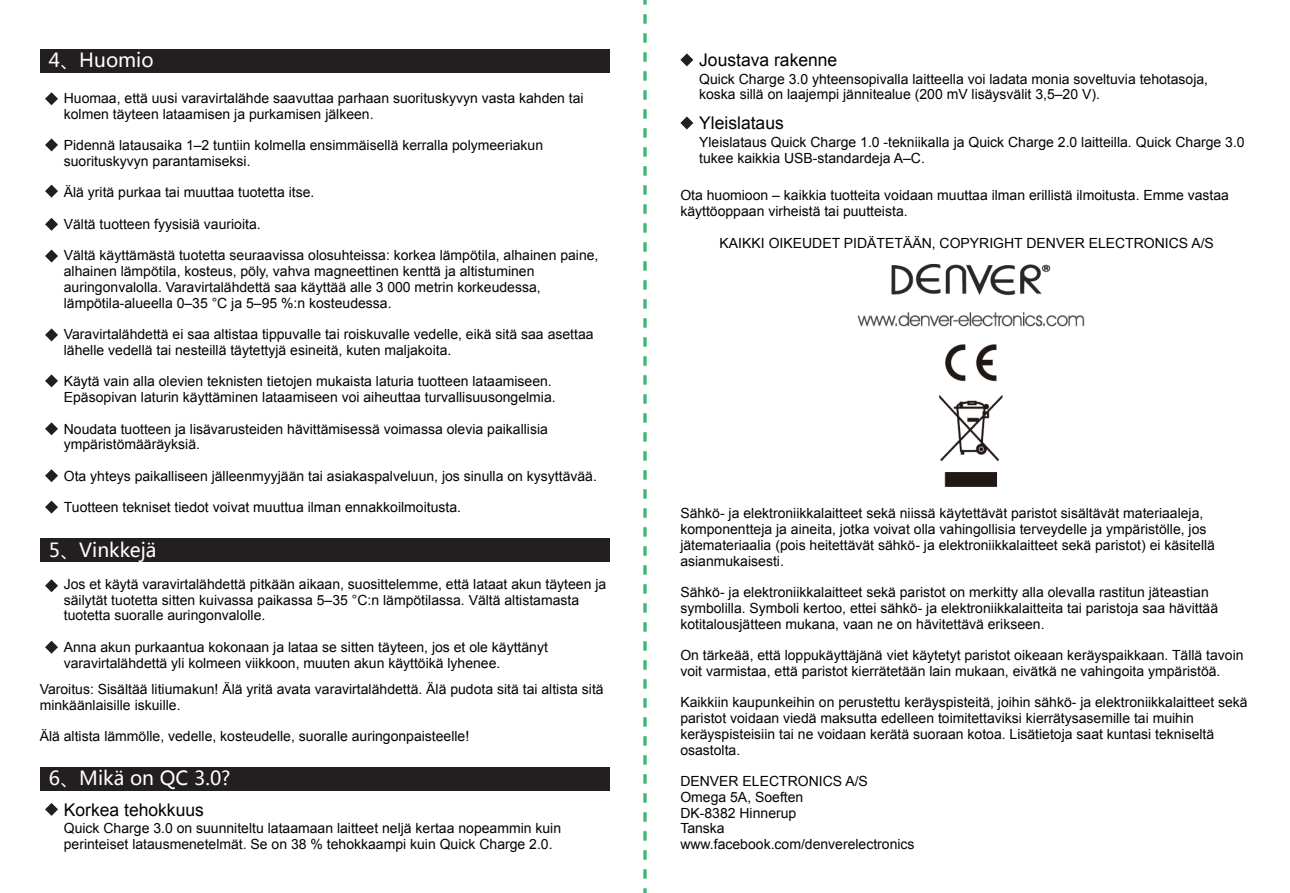
<style>
.page{position:relative;width:1290px;height:893px;background:#fff}
.page>*{position:absolute;margin:0;border:0;box-sizing:border-box;transform-origin:0 0}
.t1{font:19.25px "Microsoft Ya Hei";color:#fff}
.t2{font:17.5px "Arial";color:#020403}
.t3{font:14px/15.8px "Arial";color:#020403}
</style>
<div class="page">
<div style="left:40px;top:50px;width:569px;height:23px;background:#231f20"></div>
<div style="left:40px;top:538px;width:569px;height:24px;background:#231f20"></div>
<svg style="left:45px;top:579px;width:13px;height:13px"></svg>
<svg style="left:45px;top:641px;width:13px;height:13px"></svg>
<div style="left:40px;top:767px;width:569px;height:23px;background:#231f20"></div>
<svg style="left:45px;top:803px;width:13px;height:13px"></svg>
<svg style="left:45px;top:92px;width:13px;height:13px"></svg>
<svg style="left:45px;top:138px;width:13px;height:13px"></svg>
<svg style="left:45px;top:185px;width:13px;height:13px"></svg>
<svg style="left:45px;top:218px;width:13px;height:13px"></svg>
<svg style="left:45px;top:250px;width:13px;height:13px"></svg>
<svg style="left:45px;top:328px;width:13px;height:13px"></svg>
<svg style="left:45px;top:374px;width:13px;height:13px"></svg>
<svg style="left:45px;top:422px;width:13px;height:13px"></svg>
<svg style="left:45px;top:469px;width:13px;height:13px"></svg>
<svg style="left:45px;top:501px;width:13px;height:13px"></svg>
<img style="left:857px;top:264px;width:228px;height:223px">
<svg style="left:680px;top:53px;width:13px;height:13px"></svg>
<svg style="left:680px;top:116px;width:13px;height:13px"></svg>
<svg style="left:643px;top:0;width:4px;height:5px"></svg>
<svg style="left:643px;top:14px;width:4px;height:879px"></svg>
<h1 class="t1" style="left:49px;top:47px;width:106px">4、Huomio</h1>
<p class="t3" style="left:64px;top:90px;width:521px">Huomaa, että uusi varavirtalähde saavuttaa parhaan suorituskyvyn vasta kahden tai kolmen täyteen lataamisen ja purkamisen jälkeen.</p>
<p class="t3" style="left:64px;top:137px;width:481px">Pidennä latausaika 1–2 tuntiin kolmella ensimmäisellä kerralla polymeeriakun suorituskyvyn parantamiseksi.</p>
<p class="t3" style="left:64px;top:185px;width:252px">Älä yritä purkaa tai muuttaa tuotetta itse.</p>
<p class="t3" style="left:64px;top:216px;width:198px">Vältä tuotteen fyysisiä vaurioita.</p>
<p class="t3" style="left:64px;top:248px;width:536px">Vältä käyttämästä tuotetta seuraavissa olosuhteissa: korkea lämpötila, alhainen paine, alhainen lämpötila, kosteus, pöly, vahva magneettinen kenttä ja altistuminen auringonvalolla. Varavirtalähdettä saa käyttää alle 3 000 metrin korkeudessa, lämpötila-alueella 0–35 °C ja 5–95 %:n kosteudessa.</p>
<p class="t3" style="left:64px;top:326px;width:531px">Varavirtalähdettä ei saa altistaa tippuvalle tai roiskuvalle vedelle, eikä sitä saa asettaa lähelle vedellä tai nesteillä täytettyjä esineitä, kuten maljakoita.</p>
<p class="t3" style="left:64px;top:374px;width:493px">Käytä vain alla olevien teknisten tietojen mukaista laturia tuotteen lataamiseen.<br>Epäsopivan laturin käyttäminen lataamiseen voi aiheuttaa turvallisuusongelmia.</p>
<p class="t3" style="left:64px;top:421px;width:485px">Noudata tuotteen ja lisävarusteiden hävittämisessä voimassa olevia paikallisia ympäristömääräyksiä.</p>
<p class="t3" style="left:64px;top:468px;width:534px">Ota yhteys paikalliseen jälleenmyyjään tai asiakaspalveluun, jos sinulla on kysyttävää.</p>
<p class="t3" style="left:64px;top:500px;width:399px">Tuotteen tekniset tiedot voivat muuttua ilman ennakkoilmoitusta.</p>
<h1 class="t1" style="left:49px;top:537px;width:109px">5、Vinkkejä</h1>
<p class="t3" style="left:64px;top:576px;width:544px">Jos et käytä varavirtalähdettä pitkään aikaan, suosittelemme, että lataat akun täyteen ja säilytät tuotetta sitten kuivassa paikassa 5–35 °C:n lämpötilassa. Vältä altistamasta tuotetta suoralle auringonvalolle.</p>
<p class="t3" style="left:64px;top:639px;width:486px">Anna akun purkaantua kokonaan ja lataa se sitten täyteen, jos et ole käyttänyt varavirtalähdettä yli kolmeen viikkoon, muuten akun käyttöikä lyhenee.</p>
<p class="t3" style="left:40px;top:681px;width:565px">Varoitus: Sisältää litiumakun! Älä yritä avata varavirtalähdettä. Älä pudota sitä tai altista sitä minkäänlaisille iskuille.</p>
<p class="t3" style="left:40px;top:729px;width:431px">Älä altista lämmölle, vedelle, kosteudelle, suoralle auringonpaisteelle!</p>
<h1 class="t1" style="left:49px;top:765px;width:183px">6、Mikä on QC 3.0?</h1>
<p class="t2" style="left:64px;top:798px;width:142px">Korkea tehokkuus</p>
<p class="t3" style="left:64px;top:821px;width:499px">Quick Charge 3.0 on suunniteltu lataamaan laitteet neljä kertaa nopeammin kuin perinteiset latausmenetelmät. Se on 38 % tehokkaampi kuin Quick Charge 2.0.</p>
<p class="t2" style="left:699px;top:49px;width:140px">Joustava rakenne</p>
<p class="t3" style="left:699px;top:71px;width:510px">Quick Charge 3.0 yhteensopivalla laitteella voi ladata monia soveltuvia tehotasoja, koska sillä on laajempi jännitealue (200 mV lisäysvälit 3,5–20 V).</p>
<p class="t2" style="left:699px;top:112px;width:86px">Yleislataus</p>
<p class="t3" style="left:699px;top:134px;width:547px">Yleislataus Quick Charge 1.0 -tekniikalla ja Quick Charge 2.0 laitteilla. Quick Charge 3.0 tukee kaikkia USB-standardeja A–C.</p>
<p class="t3" style="left:680px;top:188px;width:550px">Ota huomioon – kaikkia tuotteita voidaan muuttaa ilman erillistä ilmoitusta. Emme vastaa käyttöoppaan virheistä tai puutteista.</p>
<p class="t3" style="left:720px;top:235px;width:496px">KAIKKI OIKEUDET PIDÄTETÄÄN, COPYRIGHT DENVER ELECTRONICS A/S</p>
<p class="t3" style="left:680px;top:506px;width:536px">Sähkö- ja elektroniikkalaitteet sekä niissä käytettävät paristot sisältävät materiaaleja, komponentteja ja aineita, jotka voivat olla vahingollisia terveydelle ja ympäristölle, jos jätemateriaalia (pois heitettävät sähkö- ja elektroniikkalaitteet sekä paristot) ei käsitellä asianmukaisesti.</p>
<p class="t3" style="left:680px;top:584px;width:539px">Sähkö- ja elektroniikkalaitteet sekä paristot on merkitty alla olevalla rastitun jäteastian symbolilla. Symboli kertoo, ettei sähkö- ja elektroniikkalaitteita tai paristoja saa hävittää kotitalousjätteen mukana, vaan ne on hävitettävä erikseen.</p>
<p class="t3" style="left:680px;top:647px;width:565px">On tärkeää, että loppukäyttäjänä viet käytetyt paristot oikeaan keräyspaikkaan. Tällä tavoin voit varmistaa, että paristot kierrätetään lain mukaan, eivätkä ne vahingoita ympäristöä.</p>
<p class="t3" style="left:680px;top:695px;width:569px">Kaikkiin kaupunkeihin on perustettu keräyspisteitä, joihin sähkö- ja elektroniikkalaitteet sekä paristot voidaan viedä maksutta edelleen toimitettaviksi kierrätysasemille tai muihin keräyspisteisiin tai ne voidaan kerätä suoraan kotoa. Lisätietoja saat kuntasi tekniseltä osastolta.</p>
<p class="t3" style="left:680px;top:773px;width:236px">DENVER ELECTRONICS A/S<br>Omega 5A, Soeften<br>DK-8382 Hinnerup<br>Tanska www.facebook.com/denverelectronics</p>
</div>
